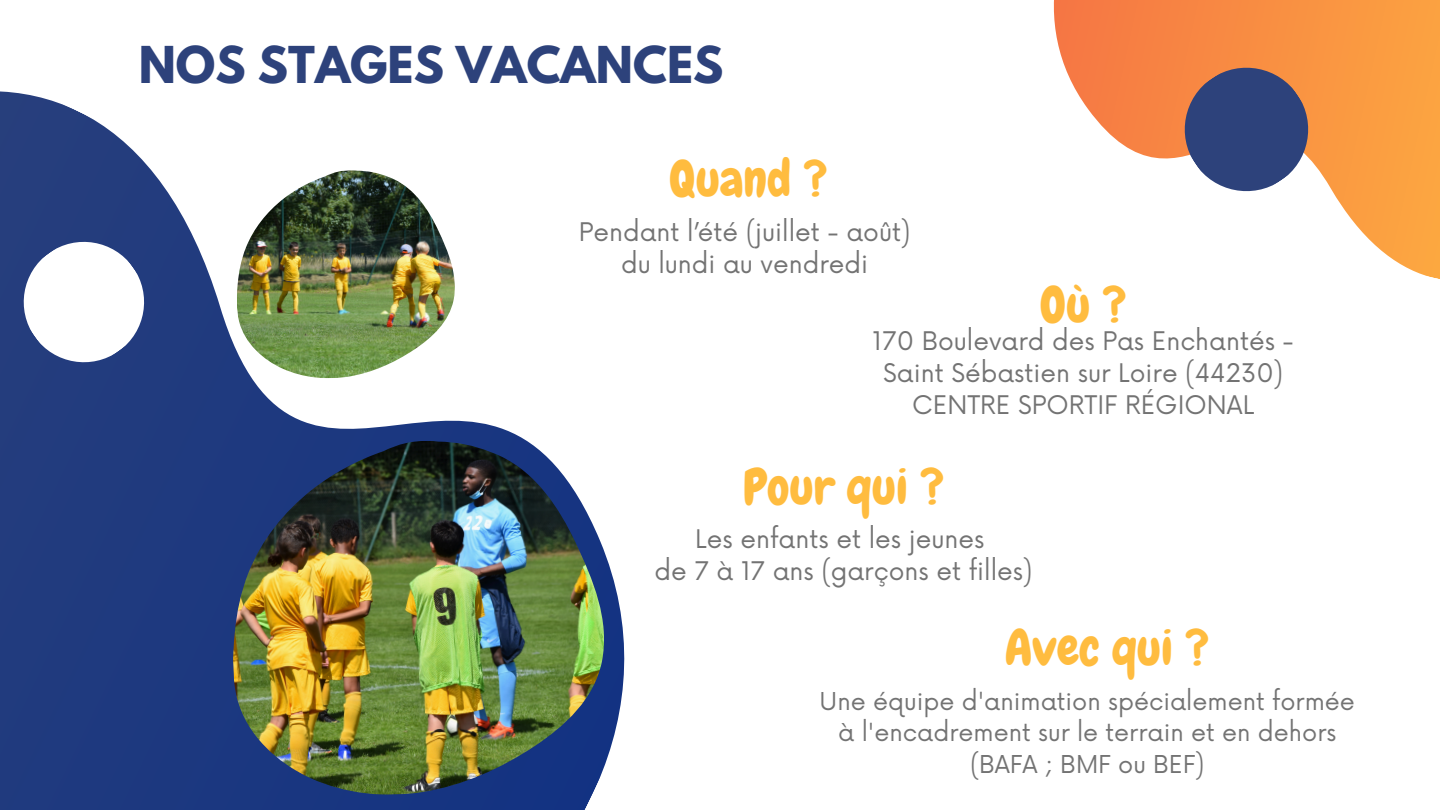
<style>
.page{position:relative;width:1440px;height:810px;background:#fff}
.page>*{position:absolute;margin:0;border:0;box-sizing:border-box;transform-origin:0 0}
.t1{font:50px "Chewy";color:#ffbc3f}
.t2{font:700 45px "League Spartan";color:#2d427b}
.t3{font:25px/32.2px "Now";color:#737373;text-align:center}
.t4{font:24px/31.5px "Now";color:#737373;text-align:center}
</style>
<div class="page">
<svg style="left:0;top:91px;width:625px;height:719px;fill:#233c7f"></svg>
<img style="left:232px;top:440px;width:377px;height:358px">
<img style="left:236px;top:170px;width:222px;height:210px">
<svg style="left:1053px;top:0;width:387px;height:279px"></svg>
<svg style="left:1176px;top:59px;width:141px;height:141px"></svg>
<svg style="left:16px;top:234px;width:136px;height:136px"></svg>
<p class="t2" style="left:139px;top:42px;width:586px">NOS STAGES VACANCES</p>
<p class="t1" style="left:669px;top:147px;width:160px">Quand ?</p>
<p class="t3" style="left:579px;top:217px;width:333px">Pendant l’été (juillet - août)</p>
<h2 class="t3" style="left:621px;top:249px;width:249px">du lundi au vendredi</h2>
<h1 class="t1" style="left:1040px;top:273px;width:88px">Où ?</h1>
<p class="t3" style="left:873px;top:326px;width:423px">170 Boulevard des Pas Enchantés -<br>Saint Sébastien sur Loire (44230)</p>
<p class="t3" style="left:912px;top:391px;width:344px">CENTRE SPORTIF RÉGIONAL</p>
<h1 class="t1" style="left:743px;top:455px;width:202px">Pour qui ?</h1>
<p class="t3" style="left:695px;top:524px;width:291px">Les enfants et les jeunes</p>
<p class="t3" style="left:655px;top:557px;width:380px">de 7 à 17 ans (garçons et filles)</p>
<h1 class="t1" style="left:1005px;top:616px;width:206px">Avec qui ?</h1>
<p class="t4" style="left:820px;top:687px;width:537px">Une équipe d'animation spécialement formée à l'encadrement sur le terrain et en dehors (BAFA ; BMF ou BEF)</p>
</div>
